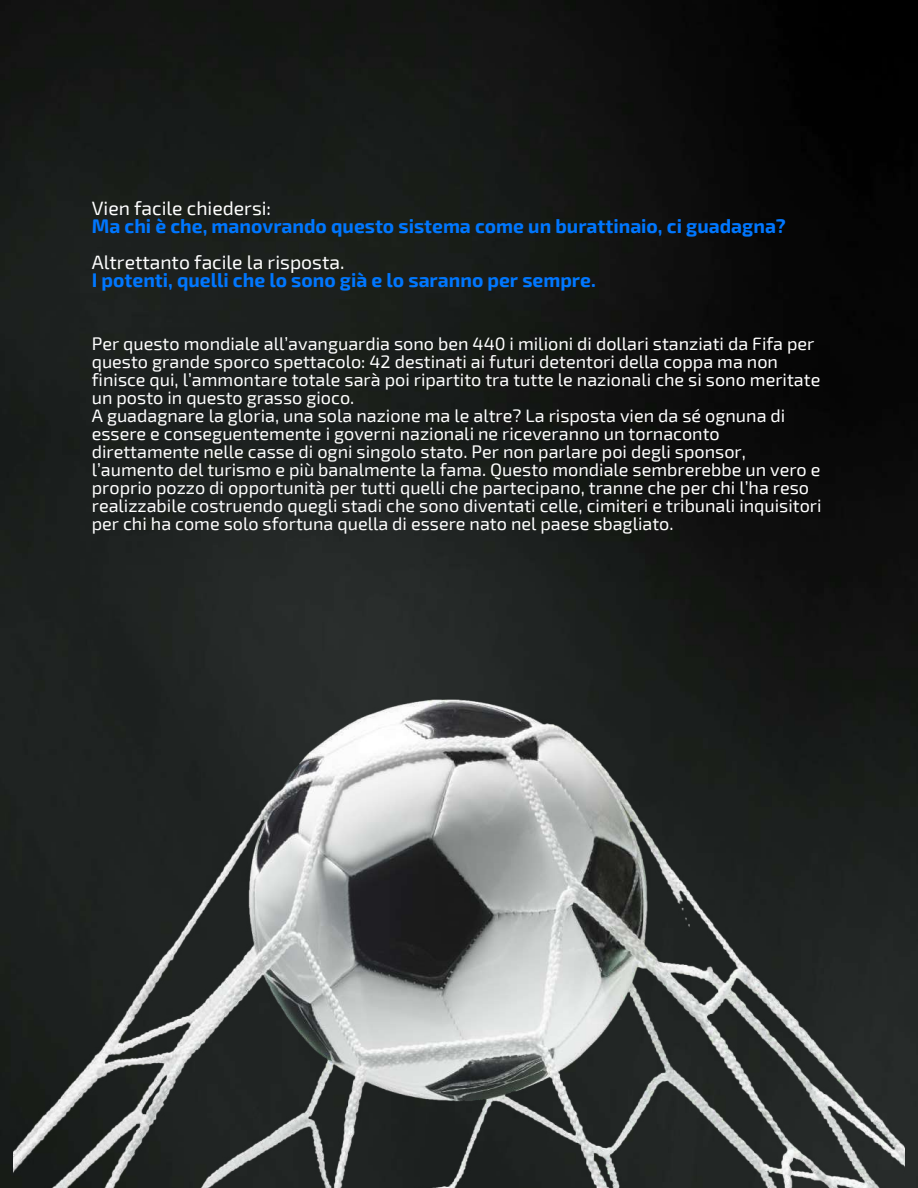
<style>
.page{position:relative;width:918px;height:1188px;background:#fff}
.page>*{position:absolute;margin:0;border:0;box-sizing:border-box;transform-origin:0 0}
.t1{font:700 19.35px "Exo 2";color:#07f}
.t2{font:19.35px "Exo 2";color:#fff}
.t3{font:18px/18px "Exo 2";color:#fff}
</style>
<div class="page">
<img style="left:0;top:0;width:918px;height:1188px">
<img style="left:13px;top:699px;width:891px;height:489px">
<p class="t2" style="left:92px;top:195px;width:181px">Vien facile chiedersi:</p>
<p class="t1" style="left:92px;top:213px;width:696px">Ma chi è che, manovrando questo sistema come un burattinaio, ci guadagna?</p>
<p class="t2" style="left:92px;top:249px;width:254px">Altrettanto facile la risposta.</p>
<p class="t1" style="left:92px;top:267px;width:505px">I potenti, quelli che lo sono già e lo saranno per sempre.</p>
<p class="t3" style="left:92px;top:334px;width:731px">Per questo mondiale all’avanguardia sono ben 440 i milioni di dollari stanziati da Fifa per questo grande sporco spettacolo: 42 destinati ai futuri detentori della coppa ma non finisce qui, l’ammontare totale sarà poi ripartito tra tutte le nazionali che si sono meritate un posto in questo grasso gioco.<br>A guadagnare la gloria, una sola nazione ma le altre? La risposta vien da sé ognuna di essere e conseguentemente i governi nazionali ne riceveranno un tornaconto direttamente nelle casse di ogni singolo stato. Per non parlare poi degli sponsor, l’aumento del turismo e più banalmente la fama. Questo mondiale sembrerebbe un vero e proprio pozzo di opportunità per tutti quelli che partecipano, tranne che per chi l’ha reso realizzabile costruendo quegli stadi che sono diventati celle, cimiteri e tribunali inquisitori per chi ha come solo sfortuna quella di essere nato nel paese sbagliato.</p>
</div>
